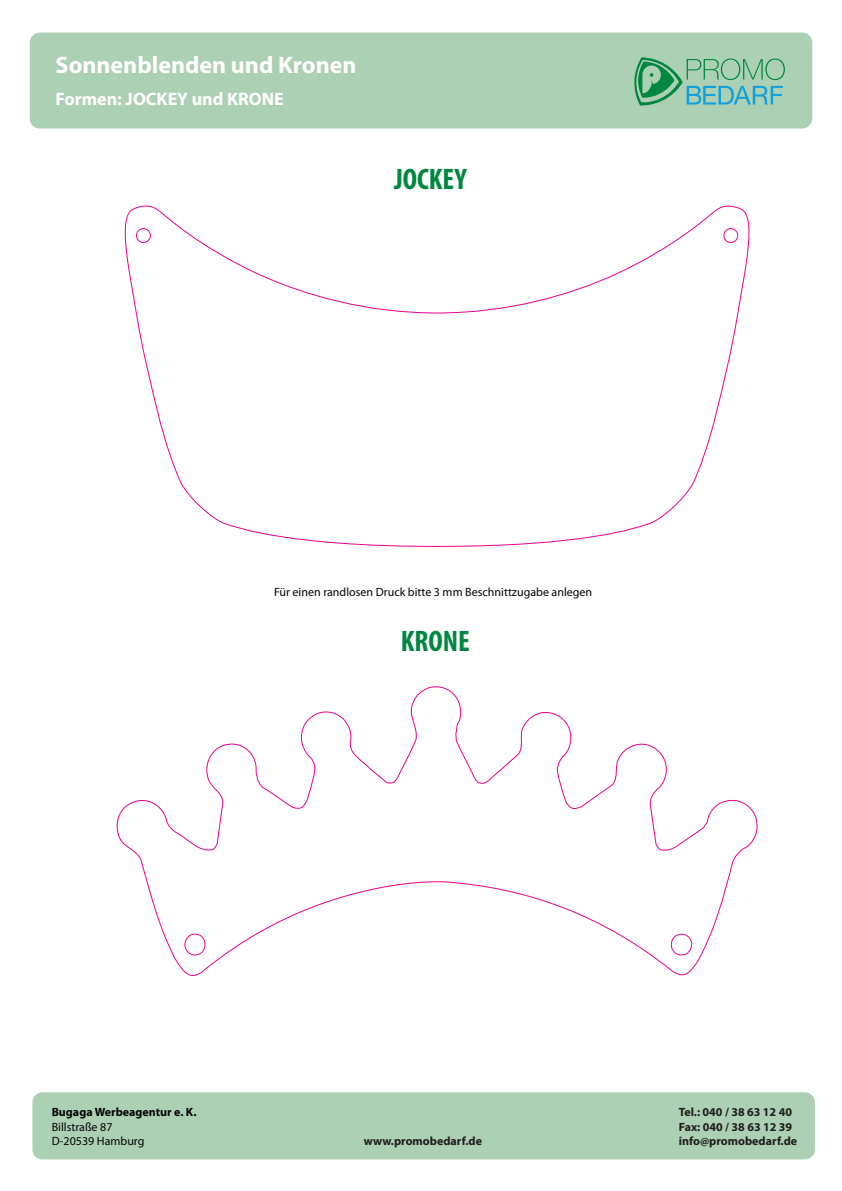
<style>
.page{position:relative;width:842px;height:1191px;background:#fff}
.page>*{position:absolute;margin:0;border:0;box-sizing:border-box;transform-origin:0 0}
.t1{font:700 condensed 29.8px "Myriad Pro";color:#00873f}
.t2{font:700 24px "Myriad Pro";color:#fff}
.t3{font:700 18px "Myriad Pro";color:#fff}
.t4{font:12px/14.4px "Myriad Pro";color:#050504}
.t5{font:700 12px/14.4px "Myriad Pro";color:#211e1e}
.t6{font:700 12px "Myriad Pro";color:#050504}
</style>
<div class="page">
<svg style="left:124px;top:205px;width:626px;height:342px"></svg>
<div style="left:724px;top:228px;width:14px;height:15px;border:1px solid #ed028c;border-radius:50%"></div>
<div style="left:136px;top:228px;width:14px;height:15px;border:1px solid #ed028c;border-radius:50%"></div>
<svg style="left:116px;top:686px;width:642px;height:290px"></svg>
<svg style="left:671px;top:934px;width:21px;height:21px"></svg>
<svg style="left:184px;top:933px;width:23px;height:22px"></svg>
<div style="left:30px;top:33px;width:782px;height:95px;background:#acd0b4;border-radius:10px"></div>
<div style="left:32px;top:1092px;width:783px;height:67px;background:#acd0b4;border-radius:10px"></div>
<svg style="left:634px;top:57px;width:151px;height:49px"></svg>
<h2 class="t2" style="left:56px;top:49px;width:302px">Sonnenblenden und Kronen</h2>
<h3 class="t3" style="left:56px;top:87px;width:230px">Formen: JOCKEY und KRONE</h3>
<h1 class="t1" style="left:394px;top:160px;width:74px">JOCKEY</h1>
<p class="t4" style="left:274px;top:584px;width:320px">Für einen randlosen Druck bitte 3 mm Beschnittzugabe anlegen</p>
<h1 class="t1" style="left:401px;top:622px;width:71px">KRONE</h1>
<p class="t6" style="left:52px;top:1104px;width:146px">Bugaga Werbeagentur e. K.</p>
<p class="t4" style="left:52px;top:1119px;width:94px">Billstraße 87<br>D-20539 Hamburg</p>
<p class="t5" style="left:679px;top:1104px;width:115px">Tel.: 040 / 38 63 12 40<br>Fax: 040 / 38 63 12 39</p>
<p class="t5" style="left:364px;top:1133px;width:120px">www.promobedarf.de</p>
<p class="t5" style="left:679px;top:1133px;width:120px">info@promobedarf.de</p>
</div>
